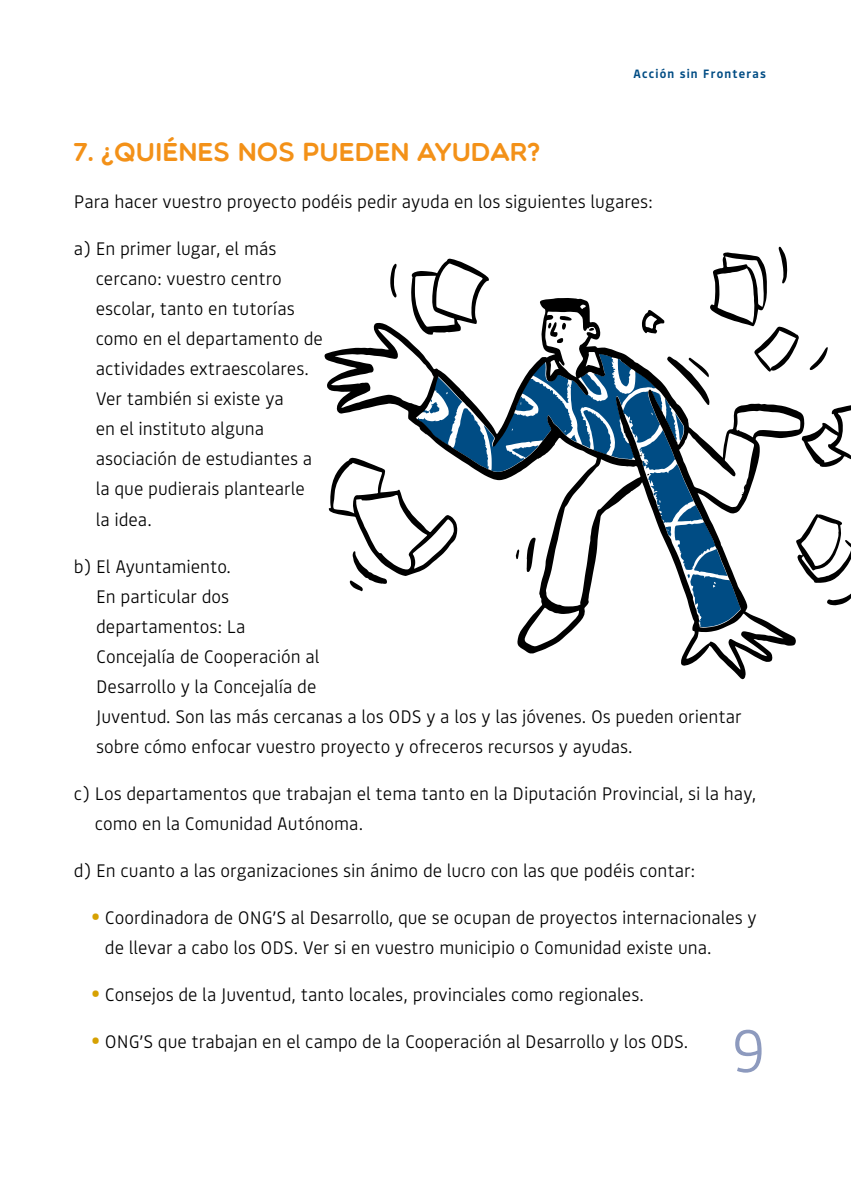
<style>
.page{position:relative;width:851px;height:1191px;background:#fff}
.page>*{position:absolute;margin:0;border:0;box-sizing:border-box;transform-origin:0 0}
.t1{font:300 60px "Bould";color:#8d9abe}
.t2{font:26px "Multicolore";color:#f39118}
.t3{font:300 18px/30px "Bould";color:#000}
.t4{font:600 12px "Bould";letter-spacing:.1em;color:#004c84}
.s1{font-weight:700;font-size:24px;color:#d6a102}
</style>
<div class="page">
<svg style="left:324px;top:353px;width:472px;height:326px"></svg>
<svg style="left:328px;top:247px;width:522px;height:380px"></svg>
<p class="t4" style="left:633px;top:65px;width:134px">Acción sin Fronteras</p>
<h2 class="t2" style="left:74px;top:136px;width:468px">7. ¿QUIÉNES NOS PUEDEN AYUDAR?</h2>
<p class="t3" style="left:74px;top:186px;width:580px">Para hacer vuestro proyecto podéis pedir ayuda en los siguientes lugares:</p>
<p class="t3" style="left:96px;top:233px;width:229px;text-indent:-22px">a) En primer lugar, el más cercano: vuestro centro escolar, tanto en tutorías como en el departamento de actividades extraescolares.<br>Ver también si existe ya<br>en el instituto alguna asociación de estudiantes a la que pudierais plantearle la idea.</p>
<p class="t3" style="left:96px;top:550px;width:646px;text-indent:-22px">b) El Ayuntamiento.<br>En particular dos<br>departamentos: La<br>Concejalía de Cooperación al<br>Desarrollo y la Concejalía de<br>Juventud. Son las más cercanas a los ODS y a los y las jóvenes. Os pueden orientar sobre cómo enfocar vuestro proyecto y ofreceros recursos y ayudas.</p>
<p class="t3" style="left:95px;top:777px;width:662px;text-indent:-21px">c) Los departamentos que trabajan el tema tanto en la Diputación Provincial, si la hay, como en la Comunidad Autónoma.</p>
<p class="t3" style="left:74px;top:854px;width:623px">d) En cuanto a las organizaciones sin ánimo de lucro con las que podéis contar:</p>
<p class="t3" style="left:105px;top:901px;width:653px;text-indent:-14px"><span class="s1">•</span> Coordinadora de ONG’S al Desarrollo, que se ocupan de proyectos internacionales y de llevar a cabo los ODS. Ver si en vuestro municipio o Comunidad existe una.</p>
<p class="t3" style="left:91px;top:978px;width:554px"><span class="s1">•</span> Consejos de la Juventud, tanto locales, provinciales como regionales.</p>
<p class="t3" style="left:91px;top:1025px;width:599px"><span class="s1">•</span> ONG’S que trabajan en el campo de la Cooperación al Desarrollo y los ODS.</p>
<h1 class="t1" style="left:730px;top:1010px;width:36px">9</h1>
</div>
